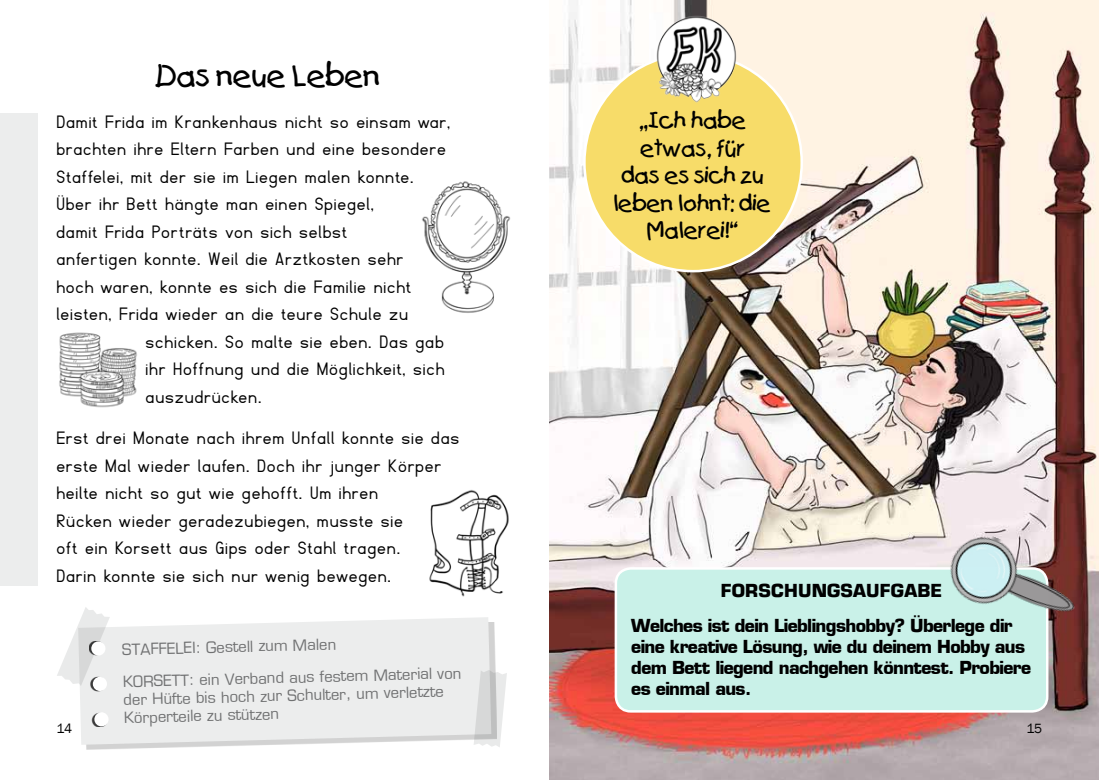
<style>
.page{position:relative;width:1099px;height:780px;background:#fff}
.page>*{position:absolute;margin:0;border:0;box-sizing:border-box;transform-origin:0 0}
.t1{font:28.75px "Catchup";color:#000}
.t2{font:21.62px/27.5px "Catchup";color:#000;text-align:center}
.t3{font:20px/27.5px "Fibel Nord";letter-spacing:.075em;color:#000}
.t4{font:700 17.5px/21px "Eurostile";letter-spacing:-.035em;color:#000}
.t5{font:700 17.5px/35.1px "Eurostile";letter-spacing:.01em;color:#000}
.t6{font:15px/31.6px "Eurostile";color:#707172}
.t7{font:13.75px "Franklin Gothic";color:#000}
</style>
<div class="page">
<img style="left:422px;top:181px;width:89px;height:132px">
<img style="left:429px;top:490px;width:80px;height:107px">
<img style="left:549px;top:0;width:549px;height:780px">
<div style="left:0;top:113px;width:38px;height:472px;background:#eceded"></div>
<div style="left:84px;top:621px;width:413px;height:128px;background:#000;opacity:.18"></div>
<svg style="left:80px;top:617px;width:411px;height:127px;background:#eceded"></svg>
<svg style="left:473px;top:670px;width:34px;height:77px;background:#dedfdf"></svg>
<svg style="left:57px;top:607px;width:53px;height:79px"></svg>
<div style="left:89px;top:641px;width:18px;height:85px;background:#000;opacity:.75"></div>
<div style="left:91px;top:641px;width:15px;height:14px;background:#fff;border-radius:50%"></div>
<div style="left:93px;top:676px;width:14px;height:15px;background:#fff;border-radius:50%"></div>
<div style="left:94px;top:712px;width:15px;height:14px;background:#fff;border-radius:50%"></div>
<div style="left:584px;top:54px;width:217px;height:217px;background:#f7dc69;border-radius:50%"></div>
<div style="left:616px;top:568px;width:431px;height:143px;background:#c9f1e8;border-radius:15px"></div>
<div style="left:614px;top:567px;width:434px;height:145px;border:2px solid #fff;border-radius:15px"></div>
<img style="left:939px;top:525px;width:148px;height:113px">
<img style="left:652px;top:13px;width:88px;height:90px">
<img style="left:59px;top:332px;width:78px;height:76px">
<h1 class="t1" style="left:155px;top:57px;width:226px">Das neue Leben</h1>
<p class="t3" style="left:57px;top:108px;width:394px">Damit Frida im Krankenhaus nicht so einsam war,</p>
<p class="t3" style="left:57px;top:135px;width:390px">brachten ihre Eltern Farben und eine besondere</p>
<p class="t3" style="left:57px;top:163px;width:358px">Staffelei, mit der sie im Liegen malen konnte.</p>
<p class="t3" style="left:57px;top:190px;width:318px">Über ihr Bett hängte man einen Spiegel,</p>
<p class="t3" style="left:57px;top:218px;width:291px">damit Frida Porträts von sich selbst</p>
<p class="t3" style="left:57px;top:245px;width:348px">anfertigen konnte. Weil die Arztkosten sehr</p>
<p class="t3" style="left:57px;top:273px;width:356px">hoch waren, konnte es sich die Familie nicht</p>
<p class="t3" style="left:57px;top:300px;width:352px">leisten, Frida wieder an die teure Schule zu</p>
<p class="t3" style="left:146px;top:328px;width:299px">schicken. So malte sie eben. Das gab</p>
<p class="t3" style="left:146px;top:355px;width:299px">ihr Hoffnung und die Möglichkeit, sich</p>
<p class="t3" style="left:146px;top:383px;width:117px">auszudrücken.</p>
<p class="t3" style="left:57px;top:424px;width:404px">Erst drei Monate nach ihrem Unfall konnte sie das erste Mal wieder laufen. Doch ihr junger Körper heilte nicht so gut wie gehofft. Um ihren<br>Rücken wieder geradezubiegen, musste sie<br>oft ein Korsett aus Gips oder Stahl tragen.<br>Darin konnte sie sich nur wenig bewegen.</p>
<p class="t2" style="left:613px;top:106px;width:159px">„Ich habe etwas, für<br>das es sich zu leben lohnt: die<br>Malerei!“</p>
<p class="t5" style="left:631px;top:573px;width:383px;text-indent:89px">Forschungsaufgabe<br>Welches ist dein Lieblingshobby? Überlege dir</p>
<p class="t4" style="left:631px;top:636px;width:401px">eine kreative Lösung, wie du deinem Hobby aus dem Bett liegend nachgehen könntest. Probiere es einmal aus.</p>
<p class="t6" style="left:122px;top:633px;width:340px;rotate:-1deg">Staffelei: Gestellzum Malen<br>Korsett: ein Verband aus festem Materialvon</p>
<p class="t6" style="left:123px;top:688px;width:322px;line-height:18.9px;rotate:-1deg">der Hüfte bis hoch zur Schulter, um verletzte<br>Körperteile zu stützen</p>
<p class="t7" style="left:56px;top:719px;width:17px">14</p>
<p class="t7" style="left:1026px;top:719px;width:17px">15</p>
</div>
